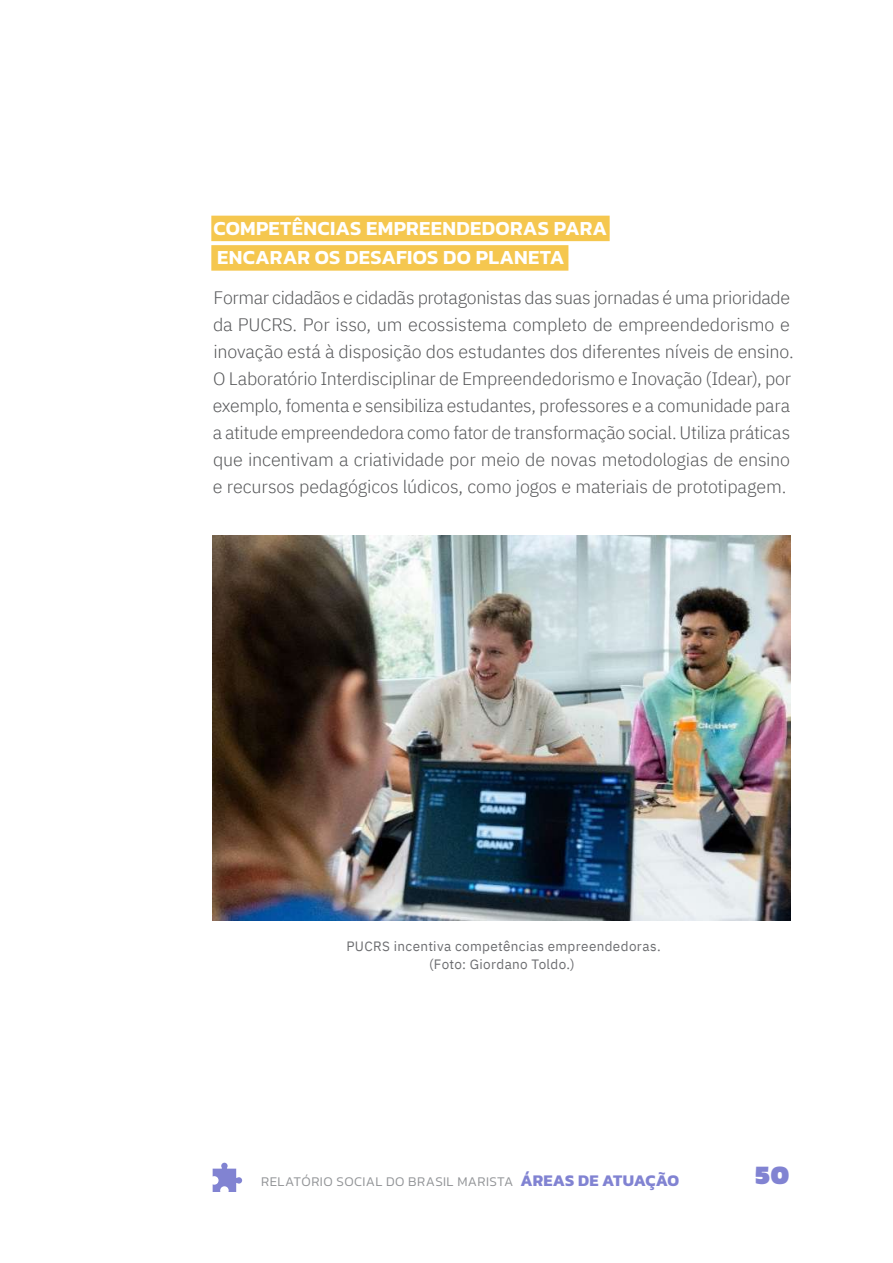
<style>
.page{position:relative;width:893px;height:1263px;background:#fff}
.page>*{position:absolute;margin:0;border:0;box-sizing:border-box;transform-origin:0 0}
.t1{font:900 27px "Kanit";color:#8183d2}
.t2{font:600 20.25px/29.5px "Kanit";letter-spacing:.01em;color:#fff}
.t3{font:300 18px/27px "IBM Plex Sans";letter-spacing:-.015em;color:#57585a}
.t4{font:13.5px/18px "IBM Plex Sans";letter-spacing:.025em;color:#6c6d70;text-align:center}
.t5{font:300 13.5px "Kanit";letter-spacing:.03em;color:#939598}
.s1{font-weight:700;font-size:16.5px;color:#8183d2}
</style>
<div class="page">
<svg style="left:213px;top:1163px;width:29px;height:29px"></svg>
<div style="left:211px;top:216px;width:399px;height:25px;background:#f5c74f"></div>
<div style="left:211px;top:245px;width:357px;height:26px;background:#f5c74f"></div>
<img style="left:213px;top:535px;width:578px;height:385px">
<p class="t2" style="left:213px;top:213px;width:395px">COMPETÊNCIAS EMPREENDEDORAS PARA<br>ENCARAR OS DESAFIOS DO PLANETA</p>
<p class="t3" style="left:213px;top:283px;width:582px">Formar cidadãos e cidadãs protagonistas das suas jornadas é uma prioridade da PUCRS. Por isso, um ecossistema completo de empreendedorismo e inovação está à disposição dos estudantes dos diferentes níveis de ensino.<br>O Laboratório Interdisciplinar de Empreendedorismo e Inovação (Idear), por exemplo, fomenta e sensibiliza estudantes, professores e a comunidade para a atitude empreendedora como fator de transformação social. Utiliza práticas que incentivam a criatividade por meio de novas metodologias de ensino e recursos pedagógicos lúdicos, como jogos e materiais de prototipagem.</p>
<p class="t4" style="left:346px;top:936px;width:316px">PUCRS incentiva competências empreendedoras. (Foto: Giordano Toldo.)</p>
<p class="t5" style="left:261px;top:1172px;width:420px">RELATÓRIO SOCIAL DO BRASIL MARISTA <span class="s1">ÁREAS DE ATUAÇÃO</span></p>
<h1 class="t1" style="left:755px;top:1153px;width:35px">50</h1>
</div>
